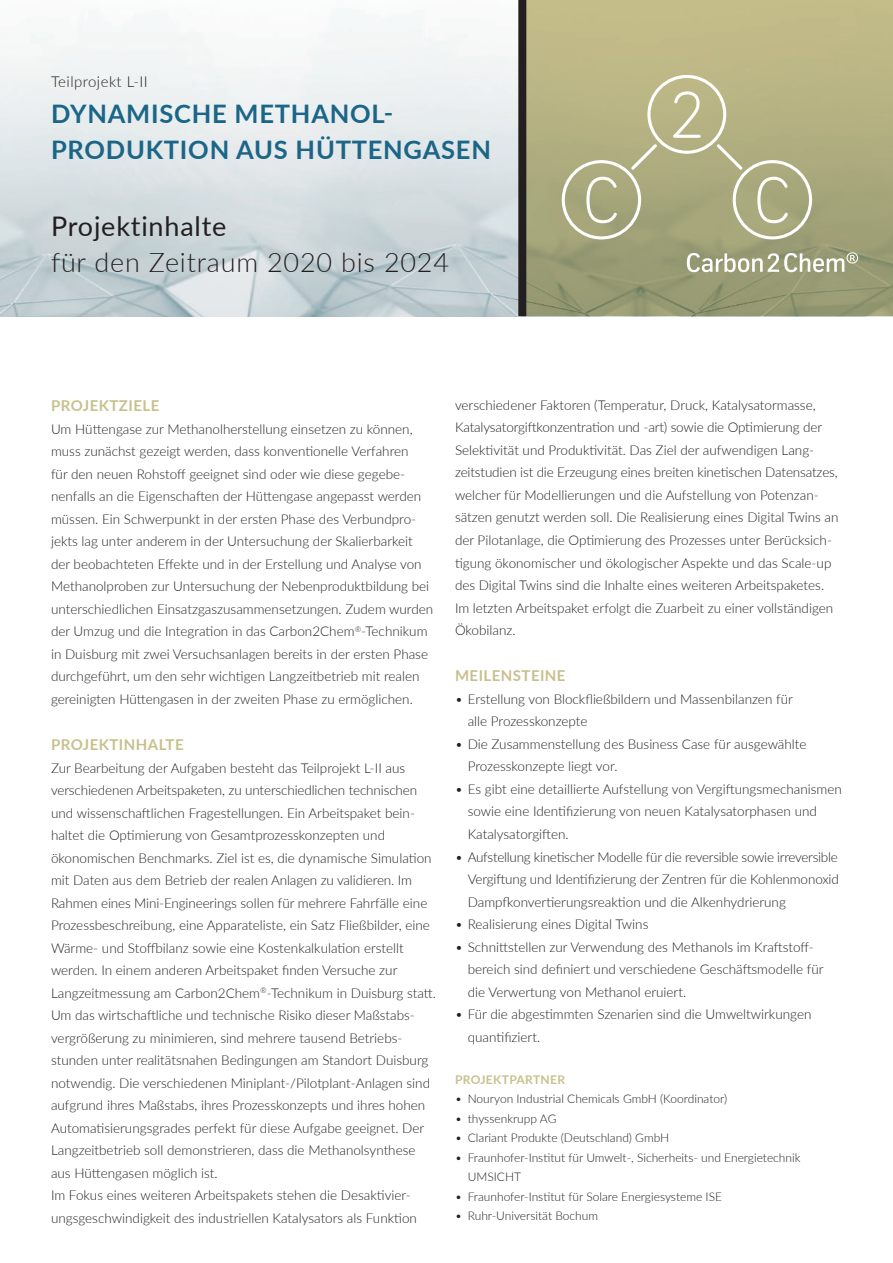
<style>
.page{position:relative;width:893px;height:1263px;background:#fff}
.page>*{position:absolute;margin:0;border:0;box-sizing:border-box;transform-origin:0 0}
.t1{font:300 27px "Lato";letter-spacing:.03em;color:#231f20}
.t2{font:27px "Lato";letter-spacing:.03em;color:#231f20}
.t3{font:700 25.5px/36px "Lato";letter-spacing:.03em;color:#1b6587}
.t4{font:700 15px "Lato";letter-spacing:.03em;color:#c8c08c}
.t5{font:300 15px "Lato";letter-spacing:.03em;color:#231f20}
.t6{font:300 13.5px/22.5px "Lato";color:#231f20}
.t7{font:300 12px/19.5px "Lato";color:#231f20}
.t8{font:700 12px "Lato";letter-spacing:.03em;color:#c8c08c}
</style>
<div class="page">
<img style="left:0;top:18px;width:518px;height:298px">
<svg style="left:526px;top:0;width:367px;height:316px;background:#acaa7d"></svg>
<svg style="left:518px;top:0;width:8px;height:316px;background:#2a2728"></svg>
<svg style="left:562px;top:75px;width:250px;height:164px;background:#b4b288"></svg>
<svg style="left:687px;top:252px;width:171px;height:20px"></svg>
<p class="t5" style="left:51px;top:71px;width:98px">Teilprojekt L-II</p>
<h2 class="t3" style="left:51px;top:94px;width:441px">DYNAMISCHE METHANOL-<br>PRODUKTION AUS HÜTTENGASEN</h2>
<h1 class="t2" style="left:51px;top:207px;width:177px">Projektinhalte</h1>
<h1 class="t1" style="left:51px;top:243px;width:400px">für den Zeitraum 2020 bis 2024</h1>
<p class="t4" style="left:51px;top:395px;width:110px">PROJEKTZIELE</p>
<p class="t6" style="left:51px;top:417px;width:384px">Um Hüttengase zur Methanolherstellung einsetzen zu können, muss zunächst gezeigt werden, dass konventionelle Verfahren<br>für den neuen Rohstoff geeignet sind oder wie diese gegebe&shy;nenfalls an die Eigenschaften der Hüttengase angepasst werden müssen. Ein Schwerpunkt in der ersten Phase des Verbundpro&shy;jekts lag unter anderem in der Untersuchung der Skalierbarkeit der beobachteten Effekte und in der Erstellung und Analyse von Methanolproben zur Untersuchung der Nebenproduktbildung bei unterschiedlichen Einsatzgaszusammensetzungen. Zudem wurden der Umzug und die Integration in das Carbon2Chem<sup>®</sup>-Technikum in Duisburg mit zwei Versuchsanlagen bereits in der ersten Phase durchgeführt, um den sehr wichtigen Langzeitbetrieb mit realen gereinigten Hüttengasen in der zweiten Phase zu ermöglichen.</p>
<p class="t4" style="left:51px;top:734px;width:134px">PROJEKTINHALTE</p>
<p class="t6" style="left:51px;top:756px;width:386px">Zur Bearbeitung der Aufgaben besteht das Teilprojekt L-II aus verschiedenen Arbeitspaketen, zu unterschiedlichen technischen und wissenschaftlichen Fragestellungen. Ein Arbeitspaket bein&shy;haltet die Optimierung von Gesamtprozesskonzepten und ökonomischen Benchmarks. Ziel ist es, die dynamische Simulation mit Daten aus dem Betrieb der realen Anlagen zu validieren. Im Rahmen eines Mini-Engineerings sollen für mehrere Fahrfälle eine Prozessbeschreibung, eine Apparateliste, ein Satz Fließbilder, eine Wärme- und Stoffbilanz sowie eine Kostenkalkulation erstellt werden. In einem anderen Arbeitspaket finden Versuche zur Langzeitmessung am Carbon2Chem<sup>®</sup>-Technikum in Duisburg statt.<br>Um das wirtschaftliche und technische Risiko dieser Maßstabs&shy;vergrößerung zu minimieren, sind mehrere tausend Betriebs&shy;stunden unter realitätsnahen Bedingungen am Standort Duisburg notwendig. Die verschiedenen Miniplant-/Pilotplant-Anlagen sind aufgrund ihres Maßstabs, ihres Prozesskonzepts und ihres hohen Automatisierungsgrades perfekt für diese Aufgabe geeignet. Der Langzeitbetrieb soll demonstrieren, dass die Methanolsynthese aus Hüttengasen möglich ist.<br>Im Fokus eines weiteren Arbeitspakets stehen die Desaktivier&shy;ungsgeschwindigkeit des industriellen Katalysators als Funktion</p>
<p class="t6" style="left:455px;top:393px;width:385px">verschiedener Faktoren (Temperatur, Druck, Katalysatormasse, Katalysatorgiftkonzentration und -art) sowie die Optimierung der Selektivität und Produktivität. Das Ziel der aufwendigen Lang&shy;zeitstudien ist die Erzeugung eines breiten kinetischen Datensatzes, welcher für Modellierungen und die Aufstellung von Potenzan&shy;sätzen genutzt werden soll. Die Realisierung eines Digital Twins an der Pilotanlage, die Optimierung des Prozesses unter Berücksich&shy;tigung ökonomischer und ökologischer Aspekte und das Scale-up des Digital Twins sind die Inhalte eines weiteren Arbeitspaketes.<br>Im letzten Arbeitspaket erfolgt die Zuarbeit zu einer vollständigen Ökobilanz.</p>
<p class="t4" style="left:455px;top:665px;width:112px">MEILENSTEINE</p>
<p class="t6" style="left:468px;top:687px;width:327px;text-indent:-13px">• Erstellung von Blockfließbildern und Massenbilanzen für alle Prozesskonzepte</p>
<p class="t6" style="left:468px;top:732px;width:340px;text-indent:-13px">• Die Zusammenstellung des Business Case für ausgewählte<br>Prozesskonzepte liegt vor.</p>
<p class="t6" style="left:468px;top:777px;width:376px;text-indent:-13px">• Es gibt eine detaillierte Aufstellung von Vergiftungsmechanismen sowie eine Identifizierung von neuen Katalysatorphasen und<br>Katalysatorgiften.</p>
<p class="t6" style="left:468px;top:845px;width:373px;text-align:justify;text-indent:-13px">• Aufstellung kinetischer Modelle für die reversible sowie irreversible Vergiftung und Identifizierung der Zentren für die Kohlenmonoxid Dampfkonvertierungsreaktion und die Alkenhydrierung</p>
<p class="t6" style="left:455px;top:912px;width:195px">• Realisierung eines Digital Twins</p>
<p class="t6" style="left:468px;top:935px;width:357px;text-indent:-13px">• Schnittstellen zur Verwendung des Methanols im Kraftstoff&shy;bereich sind definiert und verschiedene Geschäftsmodelle für die Verwertung von Methanol eruiert.</p>
<p class="t6" style="left:468px;top:1002px;width:345px;text-indent:-13px">• Für die abgestimmten Szenarien sind die Umweltwirkungen quantifiziert.</p>
<p class="t8" style="left:455px;top:1070px;width:112px">PROJEKTPARTNER</p>
<p class="t7" style="left:455px;top:1088px;width:274px">• Nouryon Industrial Chemicals GmbH (Koordinator)</p>
<p class="t7" style="left:455px;top:1108px;width:103px">• thyssenkrupp AG</p>
<p class="t7" style="left:455px;top:1127px;width:216px">• Clariant Produkte (Deutschland) GmbH</p>
<p class="t7" style="left:468px;top:1147px;width:334px;text-indent:-13px">• Fraunhofer-Institut für Umwelt-, Sicherheits- und Energietechnik<br>UMSICHT</p>
<p class="t7" style="left:455px;top:1186px;width:269px">• Fraunhofer-Institut für Solare Energiesysteme ISE</p>
<p class="t7" style="left:455px;top:1205px;width:145px">• Ruhr-Universität Bochum</p>
</div>
